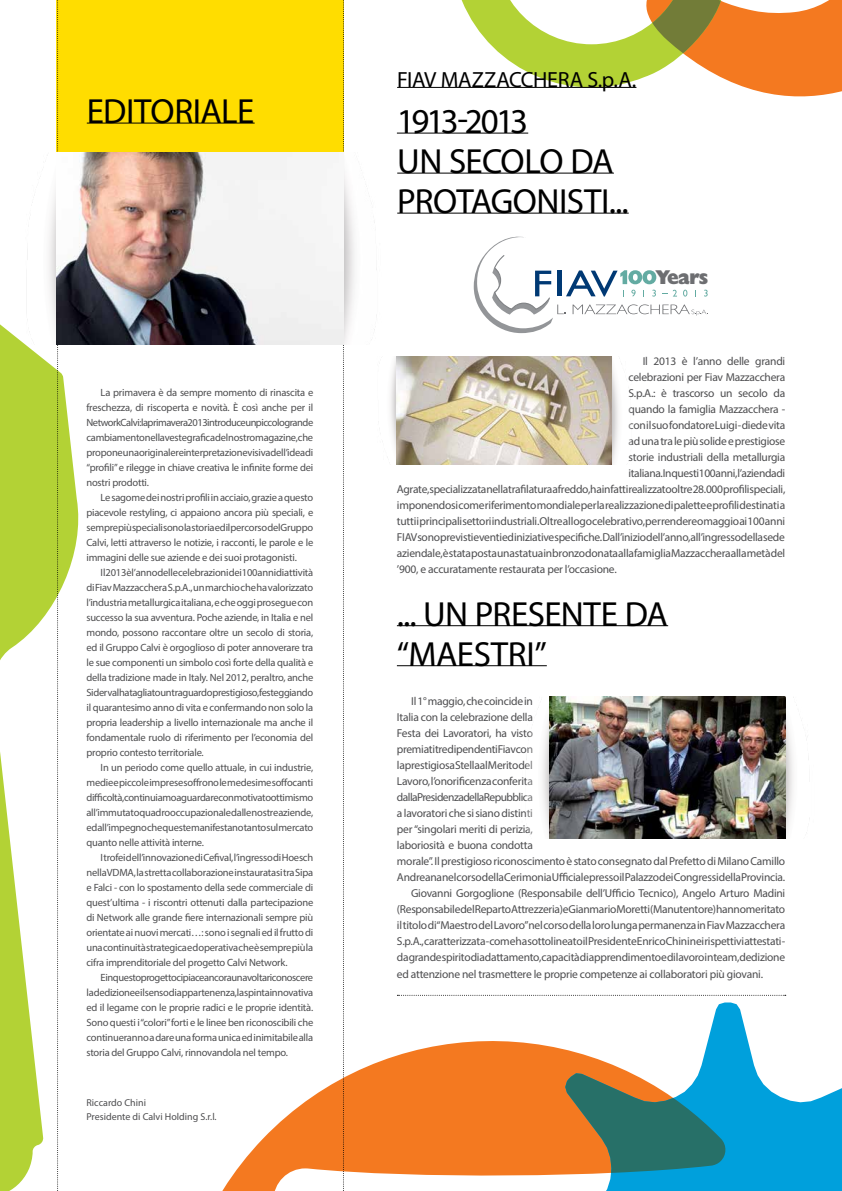
<style>
.page{position:relative;width:842px;height:1191px;background:#fff}
.page>*{position:absolute;margin:0;border:0;box-sizing:border-box;transform-origin:0 0}
.t1{font:35px/40px "Myriad Pro";letter-spacing:-.02em;color:#000}
.t2{font:22px "Myriad Pro";letter-spacing:-.02em;color:#000}
.t3{font:19.8px "Gill Sans Std Extra Bold Disp";letter-spacing:-.045em;color:#6d6e71}
.t4{font:11.5px "Myriad Pro";letter-spacing:-.02em;color:#4d4d4f}
.t5{font:11.5px "Myriad Pro";letter-spacing:-.045em;color:#4d4d4f}
.t6{font:10.5px/15px "Myriad Pro";letter-spacing:-.02em;color:#4d4d4f;text-align:justify}
.t7{font:10px/14px "Myriad Pro";color:#4d4d4f}
</style>
<div class="page">
<svg style="left:397px;top:0;width:248px;height:88px"></svg>
<svg style="left:645px;top:0;width:197px;height:97px"></svg>
<svg style="left:222px;top:1041px;width:307px;height:150px;fill:#f47920"></svg>
<svg style="left:529px;top:1002px;width:313px;height:189px"></svg>
<svg style="left:565px;top:1073px;width:162px;height:99px"></svg>
<svg style="left:0;top:324px;width:79px;height:867px"></svg>
<div style="left:57px;top:0;width:287px;height:156px;background:#fd0"></div>
<hr style="left:87px;top:123px;width:168px;height:1px;background:#000">
<hr style="left:397px;top:87px;width:239px;height:1px;background:#000">
<hr style="left:397px;top:133px;width:131px;height:1px;background:#000">
<hr style="left:397px;top:173px;width:217px;height:1px;background:#000">
<hr style="left:397px;top:213px;width:232px;height:1px;background:#000">
<hr style="left:397px;top:625px;width:271px;height:1px;background:#000">
<hr style="left:397px;top:665px;width:150px;height:1px;background:#000">
<svg style="left:474px;top:236px;width:234px;height:97px"></svg>
<svg style="left:57px;top:0;width:2px;height:1191px"></svg>
<svg style="left:343px;top:0;width:1px;height:1191px"></svg>
<img style="left:344px;top:172px;width:54px;height:173px">
<img style="left:4px;top:190px;width:53px;height:155px">
<img style="left:57px;top:152px;width:287px;height:193px">
<img style="left:387px;top:356px;width:10px;height:108px">
<img style="left:611px;top:356px;width:11px;height:108px">
<img style="left:397px;top:356px;width:214px;height:108px">
<img style="left:526px;top:696px;width:24px;height:142px">
<img style="left:785px;top:696px;width:25px;height:142px">
<img style="left:550px;top:696px;width:235px;height:142px">
<svg style="left:397px;top:994px;width:389px;height:1px"></svg>
<h1 class="t1" style="left:87px;top:91px;width:169px">EDITORIALE</h1>
<p class="t6" style="left:86px;top:384px;width:228px;text-indent:14px">La primavera è da sempre momento di rinascita e freschezza, di riscoperta e novità. È così anche per il Network Calvi: la primavera 2013 introduce un piccolo grande cambiamento nella veste grafica del nostro magazine, che propone una originale reinterpretazione visiva dell’idea di “profili” e rilegge in chiave creativa le infinite forme dei nostri prodotti.</p>
<p class="t6" style="left:86px;top:489px;width:228px;text-indent:14px">Le sagome dei nostri profili in acciaio, grazie a questo piacevole restyling, ci appaiono ancora più speciali, e sempre più speciali sono la storia ed il percorso del Gruppo Calvi, letti attraverso le notizie, i racconti, le parole e le immagini delle sue aziende e dei suoi protagonisti.</p>
<p class="t6" style="left:86px;top:564px;width:228px;text-indent:14px">Il 2013 è l’anno delle celebrazioni dei 100 anni di attività di Fiav Mazzacchera S.p.A., un marchio che ha valorizzato l’industria metallurgica italiana, e che oggi prosegue con successo la sua avventura. Poche aziende, in Italia e nel mondo, possono raccontare oltre un secolo di storia, ed il Gruppo Calvi è orgoglioso di poter annoverare tra le sue componenti un simbolo così forte della qualità e della tradizione made in Italy. Nel 2012, peraltro, anche Siderval ha tagliato un traguardo prestigioso, festeggiando il quarantesimo anno di vita e confermando non solo la propria leadership a livello internazionale ma anche il fondamentale ruolo di riferimento per l’economia del proprio contesto territoriale.</p>
<p class="t6" style="left:86px;top:759px;width:228px;text-indent:14px">In un periodo come quello attuale, in cui industrie, medie e piccole imprese soffrono le medesime soffocanti difficoltà, continuiamo a guardare con motivato ottimismo all’immutato quadro occupazionale dalle nostre aziende, ed all’impegno che queste manifestano tanto sul mercato quanto nelle attività interne.</p>
<p class="t6" style="left:86px;top:849px;width:228px;text-indent:14px">I trofei dell’innovazione di Cefival, l’ingresso di Hoesch nella VDMA, la stretta collaborazione instauratasi tra Sipa e Falci - con lo spostamento della sede commerciale di quest’ultima - i riscontri ottenuti dalla partecipazione di Network alle grande fiere internazionali sempre più orientate ai nuovi mercati…: sono i segnali ed il frutto di una continuità strategica ed operativa che è sempre più la cifra imprenditoriale del progetto Calvi Network.</p>
<p class="t6" style="left:86px;top:970px;width:228px;text-indent:14px">E in questo progetto ci piace ancora una volta riconoscere la dedizione e il senso di appartenenza, la spinta innovativa ed il legame con le proprie radici e le proprie identità.<br>Sono questi i “colori” forti e le linee ben riconoscibili che continueranno a dare una forma unica ed inimitabile alla storia del Gruppo Calvi, rinnovandola nel tempo.</p>
<p class="t7" style="left:86px;top:1095px;width:132px">Riccardo Chini<br>Presidente di Calvi Holding S.r.l.</p>
<h2 class="t2" style="left:397px;top:66px;width:241px">FIAV MAZZACCHERA S.p.A.</h2>
<h1 class="t1" style="left:397px;top:101px;width:233px">1913-2013<br>UN SECOLO DA<br>PROTAGONISTI...</h1>
<h3 class="t3" style="left:655px;top:265px;width:55px">Years</h3>
<p class="t4" style="left:643px;top:354px;width:144px">Il 2013 è l’anno delle grandi</p>
<p class="t4" style="left:628px;top:370px;width:158px">celebrazioni per Fiav Mazzacchera</p>
<p class="t4" style="left:628px;top:386px;width:158px">S.p.A.: è trascorso un secolo da</p>
<p class="t4" style="left:628px;top:402px;width:158px">quando la famiglia Mazzacchera -</p>
<p class="t4" style="left:628px;top:418px;width:158px">con il suo fondatore Luigi - diede vita</p>
<p class="t4" style="left:628px;top:434px;width:158px">ad una tra le più solide e prestigiose</p>
<p class="t4" style="left:628px;top:450px;width:158px">storie industriali della metallurgia</p>
<p class="t4" style="left:628px;top:466px;width:158px">italiana. In questi 100 anni, l’azienda di</p>
<p class="t4" style="left:397px;top:482px;width:390px">Agrate, specializzata nella trafilatura a freddo, ha infatti realizzato oltre 28.000 profili speciali,</p>
<p class="t4" style="left:397px;top:498px;width:390px">imponendosi come riferimento mondiale per la realizzazione di palette e profili destinati a</p>
<p class="t4" style="left:397px;top:514px;width:390px">tutti i principali settori industriali. Oltre al logo celebrativo, per rendere omaggio ai 100 anni</p>
<p class="t4" style="left:397px;top:530px;width:390px">FIAV sono previsti eventi ed iniziative specifiche. Dall’inizio dell’anno, all’ingresso della sede</p>
<p class="t4" style="left:397px;top:546px;width:390px">aziendale, è stata posta una statua in bronzo donata alla famiglia Mazzacchera alla metà del</p>
<p class="t4" style="left:397px;top:562px;width:221px">’900, e accuratamente restaurata per l’occasione.</p>
<h1 class="t1" style="left:397px;top:593px;width:272px">... UN PRESENTE DA “MAESTRI”</h1>
<p class="t4" style="left:411px;top:694px;width:123px">Il 1° maggio, che coincide in</p>
<p class="t4" style="left:397px;top:710px;width:138px">Italia con la celebrazione della</p>
<p class="t4" style="left:397px;top:726px;width:138px">Festa dei Lavoratori, ha visto</p>
<p class="t4" style="left:397px;top:742px;width:138px">premiati tre dipendenti Fiav con</p>
<p class="t4" style="left:397px;top:758px;width:137px">la prestigiosa Stella al Merito del</p>
<p class="t4" style="left:397px;top:774px;width:138px">Lavoro, l’onorificenza conferita</p>
<p class="t5" style="left:397px;top:790px;width:138px">dalla Presidenza della Repubblica</p>
<p class="t4" style="left:397px;top:806px;width:138px">a lavoratori che si siano distinti</p>
<p class="t4" style="left:397px;top:822px;width:138px">per “singolari meriti di perizia,</p>
<p class="t4" style="left:397px;top:838px;width:138px">laboriosità e buona condotta</p>
<p class="t4" style="left:397px;top:854px;width:390px">morale”. Il prestigioso riconoscimento è stato consegnato dal Prefetto di Milano Camillo</p>
<p class="t4" style="left:397px;top:870px;width:390px">Andreana nel corso della Cerimonia Ufficiale presso il Palazzo dei Congressi della Provincia.</p>
<p class="t4" style="left:411px;top:886px;width:376px">Giovanni Gorgoglione (Responsabile dell’Ufficio Tecnico), Angelo Arturo Madini</p>
<p class="t4" style="left:397px;top:902px;width:390px">(Responsabile del Reparto Attrezzeria) e GianmarioMoretti (Manutentore) hanno meritato</p>
<p class="t4" style="left:397px;top:918px;width:390px">il titolo di “Maestro del Lavoro” nel corso della loro lunga permanenza in FiavMazzacchera</p>
<p class="t4" style="left:397px;top:934px;width:390px">S.p.A., caratterizzata - come ha sottolineato il Presidente Enrico Chini nei rispettivi attestati -</p>
<p class="t4" style="left:397px;top:950px;width:390px">da grande spirito di adattamento, capacità di apprendimento e di lavoro in team, dedizione</p>
<p class="t4" style="left:397px;top:966px;width:368px">ed attenzione nel trasmettere le proprie competenze ai collaboratori più giovani.</p>
</div>
